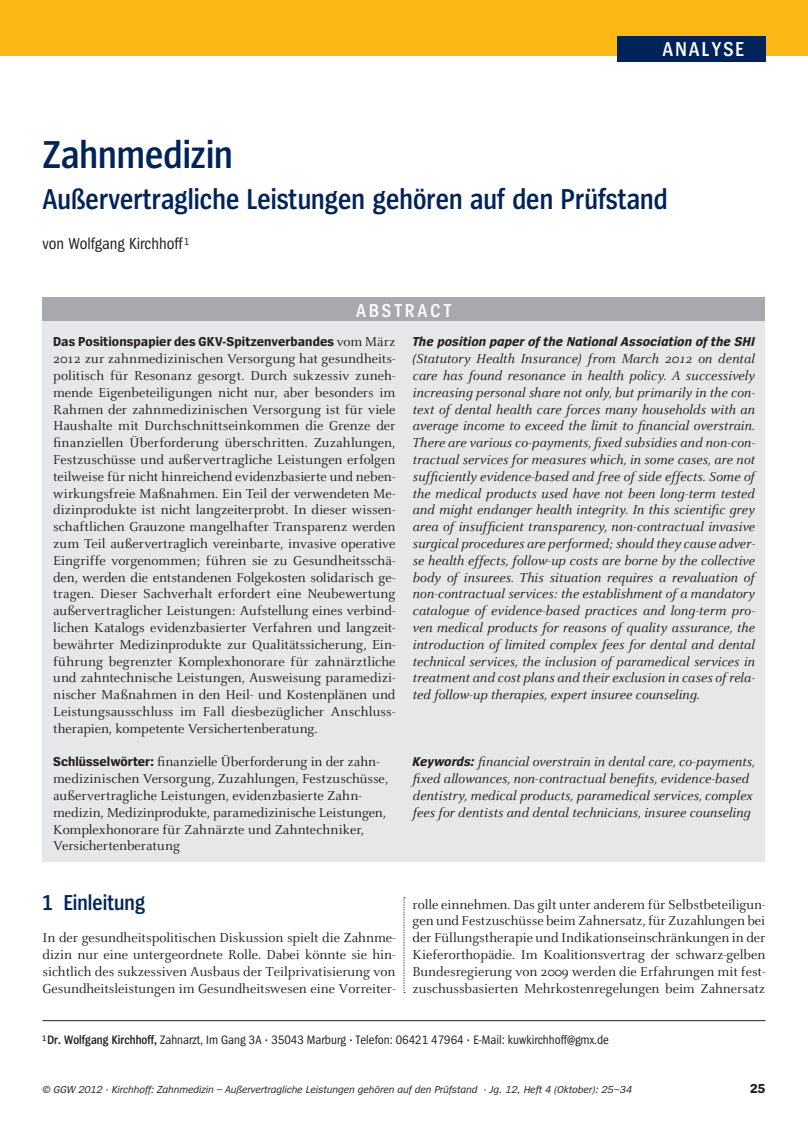
<style>
.page{position:relative;width:808px;height:1127px;background:#fff}
.page>*{position:absolute;margin:0;border:0;box-sizing:border-box;transform-origin:0 0}
.t1{font:600 40.5px "Spiegel Cd";color:#002359}
.t2{font:600 30px "Spiegel Cd";color:#002359}
.t3{font:600 22.5px "Spiegel Cd";color:#002359}
.t4{font:600 21px "Spiegel Cd";color:#fff}
.t5{font:600 19.5px "Spiegel Cd";letter-spacing:.15em;color:#fff}
.t6{font:16.5px "Spiegel Cd";color:#231f20}
.t7{font:14.25px/16.8px "Celeste";letter-spacing:-.005em;color:#231f20;text-align:justify}
.t8{font:italic 14.25px/16.8px "Celeste";color:#231f20;text-align:justify}
.t9{font:700 13.5px "Spiegel";letter-spacing:.005em;color:#231f20}
.t10{font:italic 700 13.5px "Spiegel";letter-spacing:.01em;color:#231f20}
.t11{font:12.75px "Spiegel Cd";color:#231f20}
.t12{font:italic 10.5px "Spiegel";color:#231f20}
.s1{font-family:"Celeste";font-weight:400;font-size:14.25px}
.s2{font-family:"Spiegel";font-weight:700;font-size:13.5px}
.s3{font-family:"Spiegel";font-size:13.5px}
.s4{font-weight:600}
</style>
<div class="page">
<div style="left:0;top:0;width:808px;height:55px;background:#fcb814"></div>
<div style="left:617px;top:36px;width:148px;height:26px;background:#002359"></div>
<svg style="left:404px;top:897px;width:1px;height:96px"></svg>
<div style="left:43px;top:298px;width:722px;height:25px;background:#a8a9ad"></div>
<div style="left:43px;top:321px;width:722px;height:540px;background:#e6e7e9"></div>
<hr style="left:43px;top:1020px;width:722px;height:1px;background:#231f20">
<h3 class="t4" style="left:663px;top:38px;width:83px">Analyse</h3>
<h1 class="t1" style="left:43px;top:134px;width:192px">Zahnmedizin</h1>
<h2 class="t2" style="left:43px;top:184px;width:626px">Außervertragliche Leistungen gehören auf den Prüfstand</h2>
<p class="t6" style="left:43px;top:235px;width:148px">von Wolfgang Kirchhoff<sup>1</sup></p>
<h3 class="t5" style="left:356px;top:301px;width:97px">Abstract</h3>
<p class="t9" style="left:53px;top:335px;width:344px">Das Positionspapier des GKV-Spitzenverbandes <span class="s1">vom März</span></p>
<p class="t7" style="left:53px;top:351px;width:344px">2012 zur zahnmedizinischen Versorgung hat gesundheits&shy;politisch für Resonanz gesorgt. Durch sukzessiv zuneh&shy;mende Eigenbeteiligungen nicht nur, aber besonders im Rahmen der zahnmedizinischen Versorgung ist für viele Haushalte mit Durchschnittseinkommen die Grenze der finanziellen Überforderung überschritten. Zuzahlungen, Festzuschüsse und außervertragliche Leistungen erfolgen teilweise für nicht hinreichend evidenzbasierte und neben&shy;wirkungsfreie Maßnahmen. Ein Teil der verwendeten Me&shy;dizinprodukte ist nicht langzeiterprobt. In dieser wissen&shy;schaftlichen Grauzone mangelhafter Transparenz werden zum Teil außervertraglich vereinbarte, invasive operative Eingriffe vorgenommen; führen sie zu Gesundheitsschä&shy;den, werden die entstandenen Folgekosten solidarisch ge&shy;tragen. Dieser Sachverhalt erfordert eine Neubewertung außervertraglicher Leistungen: Aufstellung eines verbind&shy;lichen Katalogs evidenzbasierter Verfahren und langzeit&shy;bewährter Medizinprodukte zur Qualitätssicherung, Ein&shy;führung begrenzter Komplexhonorare für zahnärztliche und zahntechnische Leistungen, Ausweisung paramedizi&shy;nischer Maßnahmen in den Heil- und Kostenplänen und Leistungsausschluss im Fall diesbezüglicher Anschluss&shy;therapien, kompetente Versichertenberatung.</p>
<p class="t7" style="left:53px;top:754px;width:337px;text-align:left"><span class="s2">Schlüsselwörter:</span> finanzielle Überforderung in der zahn&shy;medizinischen Versorgung, Zuzahlungen, Festzuschüsse, außervertragliche Leistungen, evidenzbasierte Zahn&shy;medizin, Medizinprodukte, paramedizinische Leistungen, Komplexhonorare für Zahnärzte und Zahntechniker, Versichertenberatung</p>
<p class="t10" style="left:412px;top:335px;width:344px">The position paper of the National Association of the SHI</p>
<p class="t8" style="left:412px;top:351px;width:344px"><span class="s3">(</span>Statutory Health Insurance) from March 2012 on dental care has found resonance in health policy. A successively increasing personal share not only, but primarily in the con&shy;text of dental health care forces many households with an average income to exceed the limit to financial overstrain.<br>There are various co-payments, fixed subsidies and non-con&shy;tractual services for measures which, in some cases, are not sufficiently evidence-based and free of side effects. Some of the medical products used have not been long-term tested and might endanger health integrity. In this scientific grey area of insufficient transparency, non-contractual invasive surgical procedures are performed; should they cause adver&shy;se health effects, follow-up costs are borne by the collective body of insurees. This situation requires a revaluation of non-contractual services: the establishment of a mandatory catalogue of evidence-based practices and long-term pro&shy;ven medical products for reasons of quality assurance, the introduction of limited complex fees for dental and dental technical services, the inclusion of paramedical services in treatment and cost plans and their exclusion in cases of rela&shy;ted follow-up therapies, expert insuree counseling.</p>
<p class="t8" style="left:412px;top:754px;width:344px;text-align:left"><span class="s2">Keywords:</span> financial overstrain in dental care, co-payments, fixed allowances, non-contractual benefits, evidence-based dentistry, medical products, paramedical services, complex fees for dentists and dental technicians, insuree counseling</p>
<h3 class="t3" style="left:43px;top:891px;width:104px">1 Einleitung</h3>
<p class="t7" style="left:43px;top:930px;width:354px">In der gesundheitspolitischen Diskussion spielt die Zahnme&shy;dizin nur eine untergeordnete Rolle. Dabei könnte sie hin&shy;sichtlich des sukzessiven Ausbaus der Teilprivatisierung von Gesundheitsleistungen im Gesundheitswesen eine Vorreiter-</p>
<p class="t7" style="left:412px;top:896px;width:354px">rolle einnehmen. Das gilt unter anderem für Selbstbeteiligun&shy;gen und Festzuschüsse beim Zahnersatz, für Zuzahlungen bei der Füllungstherapie und Indikationseinschränkungen in der Kieferorthopädie. Im Koalitionsvertrag der schwarz-gelben Bundesregierung von 2009 werden die Erfahrungen mit fest&shy;zuschussbasierten Mehrkostenregelungen beim Zahnersatz</p>
<p class="t11" style="left:43px;top:1033px;width:568px"><sup>1</sup><span class="s4">Dr. Wolfgang Kirchhoff,</span> Zahnarzt, Im Gang 3A · 35043 Marburg · Telefon: 06421 47964 · E-Mail: kuwkirchhoff@gmx.de</p>
<p class="t12" style="left:43px;top:1084px;width:591px">© GGW 2012 · Kirchhoff: Zahnmedizin – Außervertragliche Leistungen gehören auf den Prüfstand · Jg. 12, Heft 4 (Oktober): 25–34</p>
<p class="t9" style="left:750px;top:1081px;width:17px">25</p>
</div>
